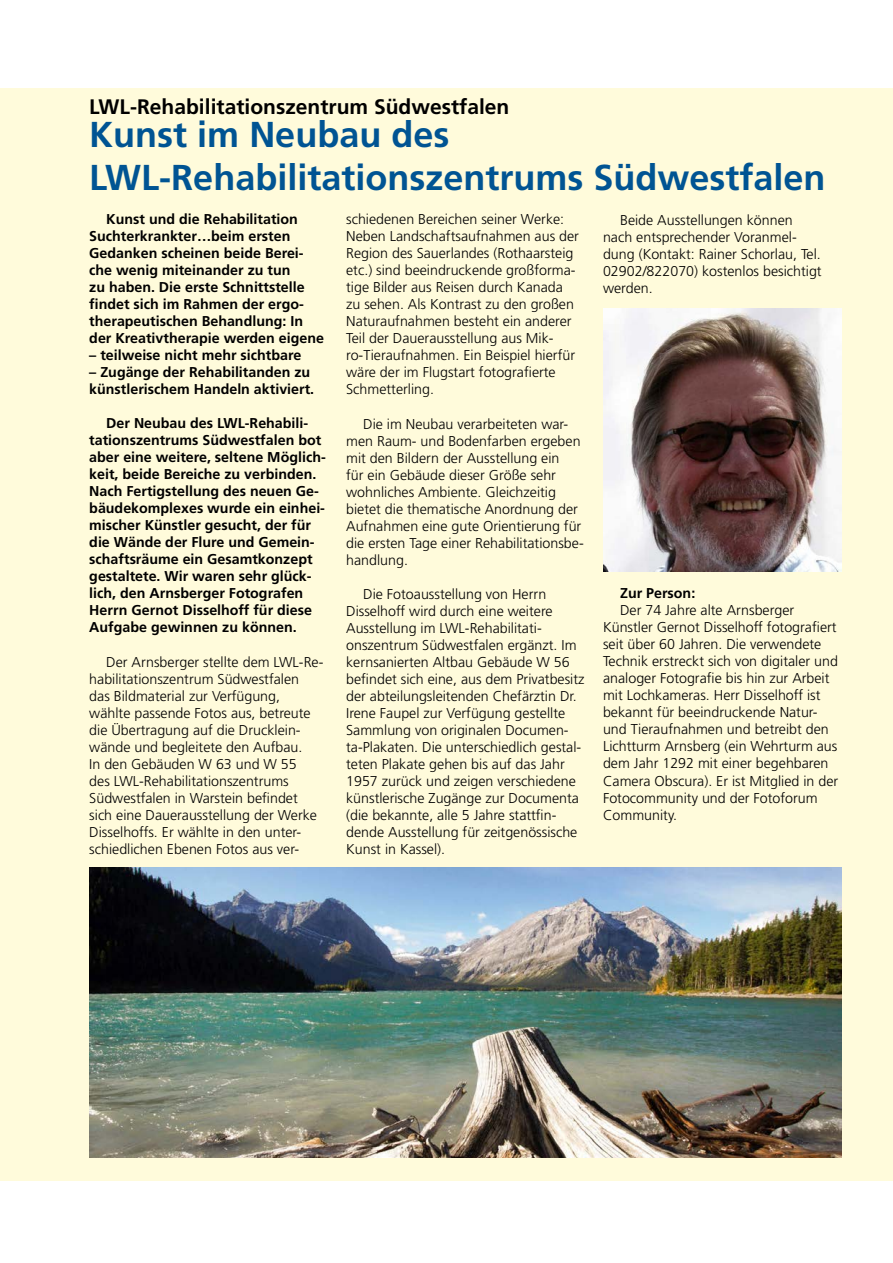
<style>
.page{position:relative;width:893px;height:1263px;background:#fff}
.page>*{position:absolute;margin:0;border:0;box-sizing:border-box;transform-origin:0 0}
.t1{font:700 36px/43.2px "Frutiger";color:#005493}
.t2{font:700 21px "Frutiger";color:#000}
.t3{font:300 14.25px/17px "Frutiger";color:#000}
.t4{font:700 14.25px/17px "Frutiger";color:#000}
</style>
<div class="page">
<div style="left:0;top:88px;width:893px;height:1093px;background:#fffbdb"></div>
<img style="left:603px;top:309px;width:239px;height:262px">
<img style="left:89px;top:867px;width:753px;height:290px">
<h2 class="t2" style="left:89px;top:94px;width:422px">LWL-Rehabilitationszentrum Südwestfalen</h2>
<h1 class="t1" style="left:89px;top:112px;width:738px">Kunst im Neubau des<br>LWL-Rehabilitationszentrums Südwestfalen</h1>
<p class="t4" style="left:89px;top:211px;width:236px;text-indent:17px">Kunst und die Rehabilitation<br>Suchterkrankter…beim ersten<br>Gedanken scheinen beide Berei&shy;che wenig miteinander zu tun<br>zu haben. Die erste Schnittstelle findet sich im Rahmen der ergo&shy;therapeutischen Behandlung: In der Kreativtherapie werden eigene</p>
<p class="t4" style="left:89px;top:347px;width:213px">– teilweise nicht mehr sichtbare</p>
<p class="t4" style="left:89px;top:364px;width:226px">– Zugänge der Rehabilitanden zu künstlerischem Handeln aktiviert.</p>
<p class="t4" style="left:89px;top:415px;width:238px;text-indent:17px">Der Neubau des LWL-Rehabili&shy;tationszentrums Südwestfalen bot aber eine weitere, seltene Möglich&shy;keit, beide Bereiche zu verbinden.<br>Nach Fertigstellung des neuen Ge&shy;bäudekomplexes wurde ein einhei&shy;mischer Künstler gesucht, der für die Wände der Flure und Gemein&shy;schaftsräume ein Gesamtkonzept gestaltete. Wir waren sehr glück&shy;lich, den Arnsberger Fotografen Herrn Gernot Disselhoff für diese Aufgabe gewinnen zu können.</p>
<p class="t3" style="left:89px;top:653px;width:236px;text-indent:17px">Der Arnsberger stellte dem LWL-Re&shy;habilitationszentrum Südwestfalen<br>das Bildmaterial zur Verfügung, wählte passende Fotos aus, betreute die Übertragung auf die Drucklein&shy;wände und begleitete den Aufbau.<br>In den Gebäuden W 63 und W 55<br>des LWL-Rehabilitationszentrums Südwestfalen in Warstein befindet sich eine Dauerausstellung der Werke Disselhoffs. Er wählte in den unter&shy;schiedlichen Ebenen Fotos aus ver-</p>
<p class="t3" style="left:346px;top:211px;width:234px">schiedenen Bereichen seiner Werke:<br>Neben Landschaftsaufnahmen aus der Region des Sauerlandes (Rothaarsteig etc.) sind beeindruckende großforma&shy;tige Bilder aus Reisen durch Kanada zu sehen. Als Kontrast zu den großen Naturaufnahmen besteht ein anderer Teil der Dauerausstellung aus Mik&shy;ro-Tieraufnahmen. Ein Beispiel hierfür wäre der im Flugstart fotografierte Schmetterling.</p>
<p class="t3" style="left:346px;top:415px;width:239px;text-indent:17px">Die im Neubau verarbeiteten war&shy;men Raum- und Bodenfarben ergeben mit den Bildern der Ausstellung ein<br>für ein Gebäude dieser Größe sehr wohnliches Ambiente. Gleichzeitig bietet die thematische Anordnung der Aufnahmen eine gute Orientierung für die ersten Tage einer Rehabilitationsbe&shy;handlung.</p>
<p class="t3" style="left:346px;top:585px;width:240px;text-indent:17px">Die Fotoausstellung von Herrn Disselhoff wird durch eine weitere Ausstellung im LWL-Rehabilitati&shy;onszentrum Südwestfalen ergänzt. Im kernsanierten Altbau Gebäude W 56 befindet sich eine, aus dem Privatbesitz der abteilungsleitenden Chefärztin Dr.<br>Irene Faupel zur Verfügung gestellte Sammlung von originalen Documen&shy;ta-Plakaten. Die unterschiedlich gestal&shy;teten Plakate gehen bis auf das Jahr 1957 zurück und zeigen verschiedene künstlerische Zugänge zur Documenta (die bekannte, alle 5 Jahre stattfin&shy;dende Ausstellung für zeitgenössische Kunst in Kassel).</p>
<p class="t3" style="left:603px;top:211px;width:220px;text-indent:17px">Beide Ausstellungen können nach entsprechender Voranmel&shy;dung (Kontakt: Rainer Schorlau, Tel.<br>02902/822070) kostenlos besichtigt werden.</p>
<p class="t4" style="left:620px;top:585px;width:77px">Zur Person:</p>
<p class="t3" style="left:603px;top:602px;width:237px;text-indent:17px">Der 74 Jahre alte Arnsberger Künstler Gernot Disselhoff fotografiert seit über 60 Jahren. Die verwendete Technik erstreckt sich von digitaler und analoger Fotografie bis hin zur Arbeit mit Lochkameras. Herr Disselhoff ist bekannt für beeindruckende Natur&shy;und Tieraufnahmen und betreibt den Lichtturm Arnsberg (ein Wehrturm aus dem Jahr 1292 mit einer begehbaren Camera Obscura). Er ist Mitglied in der Fotocommunity und der Fotoforum Community.</p>
</div>
